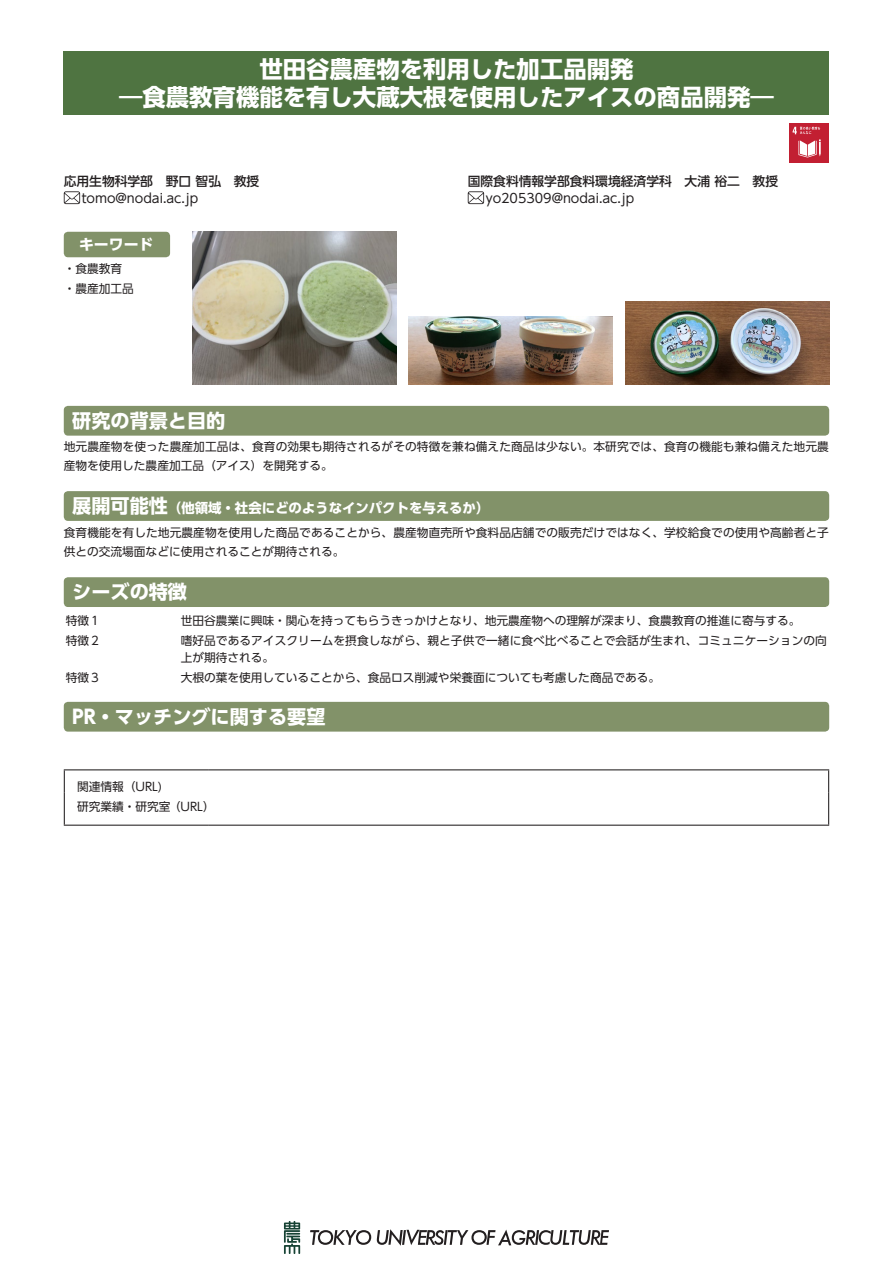
<style>
.page{position:relative;width:893px;height:1263px;background:#fff}
.page>*{position:absolute;margin:0;border:0;box-sizing:border-box;transform-origin:0 0}
.t1{font:700 23.4px/27.6px "UD Shin Go Pr 6 N";color:#fff;text-align:center}
.t2{font:700 19.2px "UD Shin Go Pr 6 N";color:#fff}
.t3{font:700 14.85px "UD Shin Go Pr 6 N";color:#fff}
.t4{font:700 13.35px "UD Shin Go Pr 6 N";color:#fff}
.t5{font:500 12.75px "UD Shin Go Pr 6 N";color:#231f20}
.t6{font:12.75px "UD Shin Go Pr 6 N";color:#231f20}
.t7{font:11.7px/20.2px "UD Shin Go Pr 6 N";letter-spacing:.005em;color:#231f20}
.s1{font-size:19.2px}
</style>
<div class="page">
<svg style="left:284px;top:1221px;width:16px;height:33px"></svg>
<svg style="left:310px;top:1230px;width:61px;height:15px"></svg>
<svg style="left:377px;top:1229px;width:232px;height:17px"></svg>
<svg style="left:64px;top:191px;width:16px;height:13px"></svg>
<svg style="left:468px;top:191px;width:16px;height:13px"></svg>
<div style="left:64px;top:232px;width:106px;height:25px;background:#829269;border-radius:4px"></div>
<img style="left:192px;top:232px;width:204px;height:153px">
<img style="left:409px;top:317px;width:204px;height:68px">
<img style="left:625px;top:301px;width:204px;height:84px">
<div style="left:64px;top:406px;width:765px;height:30px;background:#829269;border-radius:4px"></div>
<div style="left:64px;top:491px;width:765px;height:30px;background:#829269;border-radius:4px"></div>
<div style="left:64px;top:577px;width:765px;height:30px;background:#829269;border-radius:4px"></div>
<div style="left:64px;top:702px;width:765px;height:30px;background:#829269;border-radius:4px"></div>
<hr style="left:64px;top:769px;width:145px;height:1px;background:#231f20">
<svg style="left:64px;top:770px;width:1px;height:22px"></svg>
<hr style="left:209px;top:769px;width:620px;height:1px;background:#231f20">
<svg style="left:828px;top:770px;width:1px;height:22px"></svg>
<hr style="left:64px;top:792px;width:1px;height:33px;background:#231f20">
<hr style="left:828px;top:792px;width:1px;height:33px;background:#231f20">
<hr style="left:64px;top:825px;width:145px;height:1px;background:#231f20">
<hr style="left:209px;top:825px;width:620px;height:1px;background:#231f20">
<div style="left:64px;top:51px;width:765px;height:64px;background:#4f7441"></div>
<div style="left:790px;top:123px;width:39px;height:40px;background:#c21f32"></div>
<svg style="left:792px;top:127px;width:29px;height:30px"></svg>
<h1 class="t1" style="left:119px;top:55px;width:656px">世田谷農産物を利用した加工品開発<br>―食農教育機能を有し大蔵大根を使用したアイスの商品開発―</h1>
<p class="t5" style="left:64px;top:170px;width:197px">応用生物科学部　野口 智弘　教授</p>
<p class="t6" style="left:82px;top:187px;width:118px">tomo@nodai.ac.jp</p>
<p class="t3" style="left:79px;top:232px;width:76px">キーワード</p>
<p class="t7" style="left:64px;top:258px;width:72px">・食農教育・農産加工品</p>
<p class="t5" style="left:468px;top:170px;width:312px">国際食料情報学部食料環境経済学科　大浦 裕二　教授</p>
<p class="t6" style="left:486px;top:187px;width:150px">yo205309@nodai.ac.jp</p>
<h2 class="t2" style="left:72px;top:405px;width:155px">研究の背景と目的</h2>
<p class="t7" style="left:64px;top:437px;width:767px;line-height:19.2px">地元農産物を使った農産加工品は、食育の効果も期待されるがその特徴を兼ね備えた商品は少ない。本研究では、食育の機能も兼ね備えた地元農産物を使用した農産加工品（アイス）を開発する。</p>
<p class="t4" style="left:72px;top:497px;width:419px"><span class="s1">展開可能性</span>（他領域・社会にどのようなインパクトを与えるか）</p>
<p class="t7" style="left:64px;top:522px;width:767px;line-height:19.2px">食育機能を有した地元農産物を使用した商品であることから、農産物直売所や食料品店舗での販売だけではなく、学校給食での使用や高齢者と子供との交流場面などに使用されることが期待される。</p>
<h2 class="t2" style="left:72px;top:576px;width:116px">シーズの特徴</h2>
<p class="t7" style="left:66px;top:610px;width:37px">特徴１</p>
<p class="t7" style="left:181px;top:610px;width:621px">世田谷農業に興味・関心を持ってもらうきっかけとなり、地元農産物への理解が深まり、食農教育の推進に寄与する。</p>
<p class="t7" style="left:66px;top:630px;width:37px">特徴２</p>
<p class="t7" style="left:181px;top:632px;width:648px;line-height:17px">嗜好品であるアイスクリームを摂食しながら、親と子供で一緒に食べ比べることで会話が生まれ、コミュニケーションの向上が期待される。</p>
<p class="t7" style="left:66px;top:667px;width:37px">特徴３</p>
<p class="t7" style="left:181px;top:667px;width:481px">大根の葉を使用していることから、食品ロス削減や栄養面についても考慮した商品である。</p>
<h2 class="t2" style="left:72px;top:701px;width:255px">PR・マッチングに関する要望</h2>
<p class="t7" style="left:77px;top:776px;width:139px">関連情報（URL)<br>研究業績・研究室（URL）</p>
</div>
